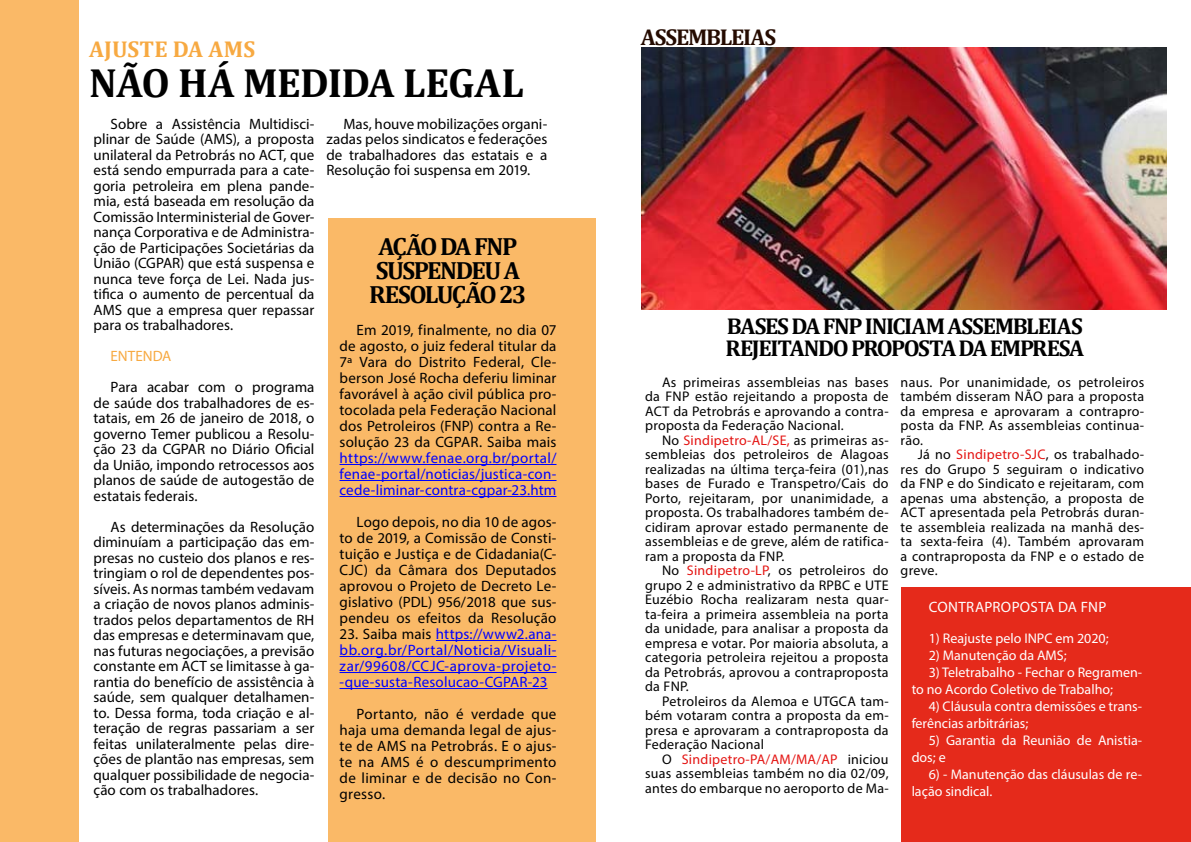
<style>
.page{position:relative;width:1191px;height:842px;background:#fff}
.page>*{position:absolute;margin:0;border:0;box-sizing:border-box;transform-origin:0 0}
.t1{font:700 41px "Cambria";letter-spacing:-.015em;color:#000}
.t2{font:700 25px/24px "Cambria";letter-spacing:-.06em;color:#000;text-align:center}
.t3{font:700 23px/22px "Cambria";letter-spacing:-.055em;color:#000}
.t4{font:700 23px "Cambria";letter-spacing:.005em;color:#f7a941}
.t5{font:700 23px "Cambria";letter-spacing:-.055em;color:#250b00}
.t6{font:15px/15.5px "Myriad Pro";letter-spacing:.005em;color:#000;text-align:justify}
.t7{font:15px/16px "Myriad Pro";letter-spacing:.015em;color:#00f;text-align:justify}
.t8{font:15px "Myriad Pro";letter-spacing:.02em;color:#fff}
.t9{font:15px "Myriad Pro";color:#f7a941}
.t10{font:14px/14.5px "Myriad Pro";letter-spacing:.02em;color:#000;text-align:justify}
.t11{font:14px/17px "Myriad Pro";color:#fff}
.s1{color:#000}
.s2{color:#e41513}
</style>
<div class="page">
<div style="left:0;top:0;width:79px;height:842px;background:#fab967"></div>
<div style="left:327px;top:219px;width:268px;height:623px;background:#fab967"></div>
<hr style="left:339px;top:464px;width:217px;height:1px;background:#00f">
<hr style="left:339px;top:480px;width:217px;height:1px;background:#00f">
<hr style="left:339px;top:496px;width:217px;height:1px;background:#00f">
<hr style="left:436px;top:640px;width:120px;height:1px;background:#00f">
<hr style="left:339px;top:656px;width:217px;height:1px;background:#00f">
<hr style="left:339px;top:672px;width:217px;height:1px;background:#00f">
<hr style="left:339px;top:688px;width:208px;height:1px;background:#00f">
<img style="left:641px;top:47px;width:525px;height:263px">
<div style="left:901px;top:587px;width:290px;height:255px;background:#e52a1b"></div>
<h3 class="t4" style="left:89px;top:33px;width:167px">AJUSTE DA AMS</h3>
<h1 class="t1" style="left:89px;top:54px;width:436px">NÃO HÁ MEDIDA LEGAL</h1>
<p class="t6" style="left:94px;top:116px;width:222px;text-indent:17px">Sobre a Assistência Multidisci&shy;plinar de Saúde (AMS), a proposta unilateral da Petrobrás no ACT, que está sendo empurrada para a cate&shy;goria petroleira em plena pande&shy;mia, está baseada em resolução da Comissão Interministerial de Gover&shy;nança Corporativa e de Administra&shy;ção de Participações Societárias da União (CGPAR) que está suspensa e nunca teve força de Lei. Nada jus&shy;tifica o aumento de percentual da AMS que a empresa quer repassar para os trabalhadores.</p>
<p class="t9" style="left:111px;top:347px;width:62px">ENTENDA</p>
<p class="t6" style="left:94px;top:379px;width:222px;text-indent:17px">Para acabar com o programa de saúde dos trabalhadores de es&shy;tatais, em 26 de janeiro de 2018, o governo Temer publicou a Resolu&shy;ção 23 da CGPAR no Diário Oficial da União, impondo retrocessos aos planos de saúde de autogestão de estatais federais.</p>
<p class="t6" style="left:94px;top:519px;width:222px;text-indent:17px">As determinações da Resolução diminuíam a participação das em&shy;presas no custeio dos planos e res&shy;tringiam o rol de dependentes pos&shy;síveis. As normas também vedavam a criação de novos planos adminis&shy;trados pelos departamentos de RH das empresas e determinavam que, nas futuras negociações, a previsão constante em ACT se limitasse à ga&shy;rantia do benefício de assistência à saúde, sem qualquer detalhamen&shy;to. Dessa forma, toda criação e al&shy;teração de regras passariam a ser feitas unilateralmente pelas dire&shy;ções de plantão nas empresas, sem qualquer possibilidade de negocia&shy;ção com os trabalhadores.</p>
<p class="t6" style="left:326px;top:116px;width:222px;text-indent:17px">Mas, houve mobilizações organi&shy;zadas pelos sindicatos e federações de trabalhadores das estatais e a Resolução foi suspensa em 2019.</p>
<h2 class="t2" style="left:369px;top:234px;width:159px">AÇÃO DA FNP<br>SUSPENDEU A<br>RESOLUÇÃO 23</h2>
<p class="t6" style="left:339px;top:322px;width:218px;line-height:16px;text-indent:17px">Em 2019, finalmente, no dia 07 de agosto, o juiz federal titular da 7ª Vara do Distrito Federal, Cle&shy;berson José Rocha deferiu liminar favorável à ação civil pública pro&shy;tocolada pela Federação Nacional dos Petroleiros (FNP) contra a Re&shy;solução 23 da CGPAR. Saiba mais</p>
<p class="t7" style="left:339px;top:450px;width:218px">https://www.fenae.org.br/portal/ fenae-portal/noticias/justica-con&shy;cede-liminar-contra-cgpar-23.htm</p>
<p class="t6" style="left:339px;top:514px;width:218px;line-height:16px;text-indent:17px">Logo depois, no dia 10 de agos&shy;to de 2019, a Comissão de Consti&shy;tuição e Justiça e de Cidadania(C-CJC) da Câmara dos Deputados aprovou o Projeto de Decreto Le&shy;gislativo (PDL) 956/2018 que sus&shy;pendeu os efeitos da Resolução</p>
<p class="t7" style="left:339px;top:626px;width:218px"><span class="s1">23. Saiba mais</span> https://www2.ana&shy;bb.org.br/Portal/Noticia/Visuali&shy;zar/99608/CCJC-aprova-projeto--que-susta-Resolucao-CGPAR-23</p>
<p class="t6" style="left:339px;top:706px;width:218px;line-height:16px;text-indent:17px">Portanto, não é verdade que haja uma demanda legal de ajus&shy;te de AMS na Petrobrás. E o ajus&shy;te na AMS é o descumprimento de liminar e de decisão no Con&shy;gresso.</p>
<h3 class="t5" style="left:641px;top:21px;width:137px">ASSEMBLEIAS</h3>
<h3 class="t3" style="left:725px;top:314px;width:360px">BASES DA FNP INICIAM ASSEMBLEIAS<br>REJEITANDO PROPOSTA DA EMPRESA</h3>
<p class="t10" style="left:645px;top:374px;width:245px;text-indent:17px">As primeiras assembleias nas bases da FNP estão rejeitando a proposta de ACT da Petrobrás e aprovando a contra&shy;proposta da Federação Nacional.</p>
<p class="t10" style="left:645px;top:432px;width:245px;text-indent:17px">No <span class="s2">Sindipetro-AL/SE,</span> as primeiras as&shy;sembleias dos petroleiros de Alagoas realizadas na última terça-feira (01),nas bases de Furado e Transpetro/Cais do Porto, rejeitaram, por unanimidade, a proposta. Os trabalhadores também de&shy;cidiram aprovar estado permanente de assembleias e de greve, além de ratifica&shy;ram a proposta da FNP.</p>
<p class="t10" style="left:645px;top:563px;width:245px;text-indent:17px">No <span class="s2">Sindipetro-LP</span>, os petroleiros do grupo 2 e administrativo da RPBC e UTE Euzébio Rocha realizaram nesta quar&shy;ta-feira a primeira assembleia na porta da unidade, para analisar a proposta da empresa e votar. Por maioria absoluta, a categoria petroleira rejeitou a proposta da Petrobrás, aprovou a contraproposta da FNP.</p>
<p class="t10" style="left:645px;top:694px;width:245px;text-indent:17px">Petroleiros da Alemoa e UTGCA tam&shy;bém votaram contra a proposta da em&shy;presa e aprovaram a contraproposta da Federação Nacional</p>
<p class="t10" style="left:645px;top:752px;width:245px;text-indent:17px">O <span class="s2">Sindipetro-PA/AM/MA/AP</span> iniciou suas assembleias também no dia 02/09, antes do embarque no aeroporto de Ma-</p>
<p class="t10" style="left:900px;top:375px;width:245px">naus. Por unanimidade, os petroleiros também disseram NÃO para a proposta da empresa e aprovaram a contrapro&shy;posta da FNP. As assembleias continua&shy;rão.</p>
<p class="t10" style="left:900px;top:447px;width:245px;text-indent:17px">Já no <span class="s2">Sindipetro-SJC</span>, os trabalhado&shy;res do Grupo 5 seguiram o indicativo da FNP e do Sindicato e rejeitaram, com apenas uma abstenção, a proposta de ACT apresentada pela Petrobrás duran&shy;te assembleia realizada na manhã des&shy;ta sexta-feira (4). Também aprovaram a contraproposta da FNP e o estado de greve.</p>
<p class="t8" style="left:928px;top:597px;width:179px">CONTRAPROPOSTA DA FNP</p>
<p class="t11" style="left:928px;top:629px;width:181px">1) Reajuste pelo INPC em 2020;</p>
<p class="t11" style="left:928px;top:646px;width:139px">2) Manutenção da AMS;</p>
<p class="t11" style="left:911px;top:663px;width:232px;text-indent:17px">3) Teletrabalho - Fechar o Regramen&shy;to no Acordo Coletivo de Trabalho;</p>
<p class="t11" style="left:911px;top:697px;width:232px;text-indent:17px">4) Cláusula contra demissões e trans&shy;ferências arbitrárias;</p>
<p class="t11" style="left:911px;top:731px;width:232px;text-indent:17px">5) Garantia da Reunião de Anistia&shy;dos; e</p>
<p class="t11" style="left:911px;top:765px;width:232px;text-indent:17px">6) - Manutenção das cláusulas de re&shy;lação sindical.</p>
</div>
